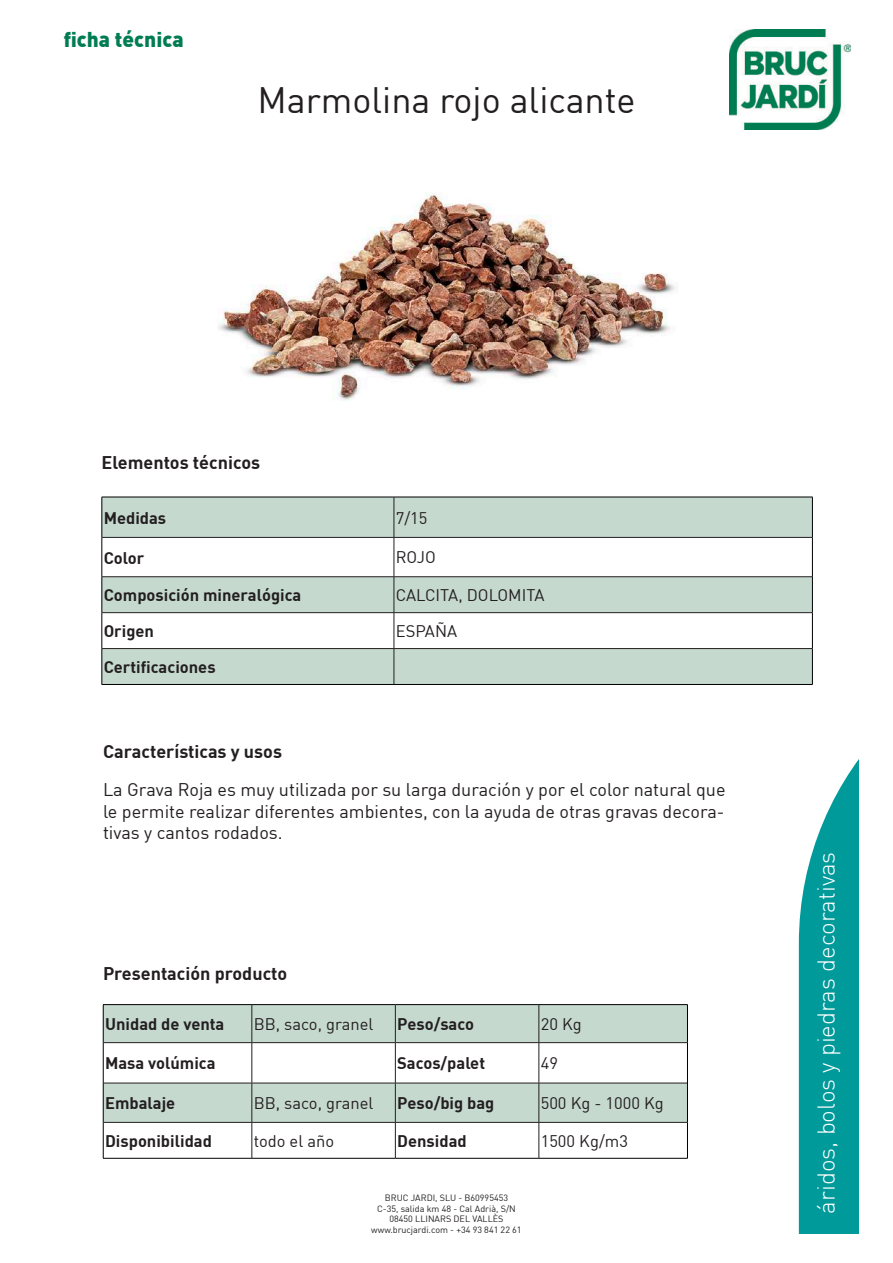
<style>
.page{position:relative;width:893px;height:1263px;background:#fff}
.page>*{position:absolute;margin:0;border:0;box-sizing:border-box;transform-origin:0 0}
.t1{font:36px "DIN";color:#231f20}
.t2{font:300 24px "DIN";color:#fff}
.t3{font:900 21px "DIN";color:#007c53}
.t4{font:18px/21.6px "DIN";color:#231f20;text-align:justify}
.t5{font:700 18px "DIN";color:#231f20}
.t6{font:700 16.5px "DIN";color:#231f20}
.t7{font:16.5px "DIN";color:#231f20}
.t8{font:9px/10.8px "DIN";color:#231f20;text-align:center}
</style>
<div class="page">
<svg style="left:799px;top:760px;width:59px;height:473px;background:#1fa6a6"></svg>
<img style="left:217px;top:192px;width:459px;height:209px">
<img style="left:729px;top:30px;width:121px;height:100px">
<svg style="left:103px;top:498px;width:709px;height:186px;fill:#c6d9cf"></svg>
<hr style="left:102px;top:497px;width:292px;height:1px;background:#000">
<hr style="left:102px;top:497px;width:1px;height:40px;background:#000">
<hr style="left:394px;top:497px;width:419px;height:1px;background:#000">
<hr style="left:812px;top:497px;width:1px;height:40px;background:#000">
<hr style="left:102px;top:537px;width:1px;height:40px;background:#000">
<hr style="left:812px;top:537px;width:1px;height:40px;background:#000">
<hr style="left:102px;top:577px;width:1px;height:36px;background:#000">
<hr style="left:812px;top:577px;width:1px;height:36px;background:#000">
<hr style="left:102px;top:613px;width:1px;height:35px;background:#000">
<hr style="left:812px;top:613px;width:1px;height:35px;background:#000">
<hr style="left:102px;top:648px;width:1px;height:36px;background:#000">
<hr style="left:812px;top:648px;width:1px;height:36px;background:#000">
<hr style="left:102px;top:684px;width:292px;height:1px;background:#000">
<hr style="left:394px;top:684px;width:419px;height:1px;background:#000">
<hr style="left:394px;top:497px;width:1px;height:40px;background:#231f20">
<hr style="left:102px;top:537px;width:292px;height:1px;background:#231f20">
<hr style="left:394px;top:537px;width:418px;height:1px;background:#231f20">
<hr style="left:394px;top:538px;width:1px;height:38px;background:#231f20">
<hr style="left:102px;top:576px;width:292px;height:1px;background:#231f20">
<hr style="left:394px;top:576px;width:418px;height:1px;background:#231f20">
<hr style="left:394px;top:577px;width:1px;height:35px;background:#231f20">
<hr style="left:102px;top:612px;width:292px;height:1px;background:#231f20">
<hr style="left:394px;top:612px;width:418px;height:1px;background:#231f20">
<hr style="left:394px;top:613px;width:1px;height:35px;background:#231f20">
<hr style="left:102px;top:648px;width:292px;height:1px;background:#231f20">
<hr style="left:394px;top:648px;width:418px;height:1px;background:#231f20">
<hr style="left:394px;top:649px;width:1px;height:35px;background:#231f20">
<svg style="left:104px;top:1005px;width:583px;height:117px;fill:#c6d9cf"></svg>
<hr style="left:103px;top:1004px;width:149px;height:1px;background:#000">
<hr style="left:103px;top:1005px;width:1px;height:38px;background:#000">
<hr style="left:252px;top:1004px;width:143px;height:1px;background:#000">
<hr style="left:395px;top:1004px;width:144px;height:1px;background:#000">
<hr style="left:539px;top:1004px;width:149px;height:1px;background:#000">
<hr style="left:687px;top:1005px;width:1px;height:38px;background:#000">
<hr style="left:103px;top:1043px;width:1px;height:40px;background:#000">
<hr style="left:687px;top:1043px;width:1px;height:40px;background:#000">
<hr style="left:103px;top:1083px;width:1px;height:39px;background:#000">
<hr style="left:687px;top:1083px;width:1px;height:39px;background:#000">
<hr style="left:103px;top:1122px;width:1px;height:36px;background:#000">
<hr style="left:687px;top:1122px;width:1px;height:36px;background:#000">
<hr style="left:103px;top:1158px;width:149px;height:1px;background:#000">
<hr style="left:252px;top:1158px;width:143px;height:1px;background:#000">
<hr style="left:395px;top:1158px;width:144px;height:1px;background:#000">
<hr style="left:539px;top:1158px;width:149px;height:1px;background:#000">
<hr style="left:252px;top:1005px;width:1px;height:37px;background:#231f20">
<hr style="left:395px;top:1005px;width:1px;height:37px;background:#231f20">
<hr style="left:539px;top:1005px;width:1px;height:37px;background:#231f20">
<hr style="left:103px;top:1042px;width:149px;height:1px;background:#231f20">
<hr style="left:252px;top:1042px;width:143px;height:1px;background:#231f20">
<hr style="left:252px;top:1043px;width:1px;height:40px;background:#231f20">
<hr style="left:395px;top:1042px;width:144px;height:1px;background:#231f20">
<hr style="left:395px;top:1043px;width:1px;height:40px;background:#231f20">
<hr style="left:539px;top:1042px;width:148px;height:1px;background:#231f20">
<hr style="left:539px;top:1043px;width:1px;height:40px;background:#231f20">
<hr style="left:103px;top:1083px;width:149px;height:1px;background:#231f20">
<hr style="left:252px;top:1083px;width:143px;height:1px;background:#231f20">
<hr style="left:252px;top:1083px;width:1px;height:39px;background:#231f20">
<hr style="left:395px;top:1083px;width:144px;height:1px;background:#231f20">
<hr style="left:395px;top:1083px;width:1px;height:39px;background:#231f20">
<hr style="left:539px;top:1083px;width:148px;height:1px;background:#231f20">
<hr style="left:539px;top:1083px;width:1px;height:39px;background:#231f20">
<hr style="left:103px;top:1122px;width:149px;height:1px;background:#231f20">
<hr style="left:252px;top:1122px;width:143px;height:1px;background:#231f20">
<hr style="left:252px;top:1122px;width:1px;height:36px;background:#231f20">
<hr style="left:395px;top:1122px;width:144px;height:1px;background:#231f20">
<hr style="left:395px;top:1122px;width:1px;height:36px;background:#231f20">
<hr style="left:539px;top:1122px;width:148px;height:1px;background:#231f20">
<hr style="left:539px;top:1122px;width:1px;height:36px;background:#231f20">
<p class="t3" style="left:64px;top:29px;width:121px">ficha técnica</p>
<h1 class="t1" style="left:257px;top:84px;width:380px">Marmolina rojo alicante</h1>
<p class="t5" style="left:102px;top:454px;width:160px">Elementos técnicos</p>
<p class="t6" style="left:104px;top:510px;width:64px">Medidas</p>
<p class="t7" style="left:396px;top:510px;width:33px">7/15</p>
<p class="t6" style="left:104px;top:550px;width:42px">Color</p>
<p class="t7" style="left:396px;top:550px;width:41px">ROJO</p>
<p class="t6" style="left:104px;top:587px;width:199px">Composición mineralógica</p>
<p class="t7" style="left:396px;top:588px;width:150px">CALCITA, DOLOMITA</p>
<p class="t6" style="left:104px;top:623px;width:52px">Origen</p>
<p class="t7" style="left:396px;top:624px;width:63px">ESPAÑA</p>
<p class="t6" style="left:104px;top:659px;width:113px">Certificaciones</p>
<p class="t5" style="left:103px;top:743px;width:181px">Características y usos</p>
<p class="t4" style="left:103px;top:780px;width:624px">La Grava Roja es muy utilizada por su larga duración y por el color natural que le permite realizar diferentes ambientes, con la ayuda de otras gravas decora&shy;tivas y cantos rodados.</p>
<p class="t5" style="left:103px;top:965px;width:186px">Presentación producto</p>
<p class="t6" style="left:105px;top:1016px;width:121px">Unidad de venta</p>
<p class="t7" style="left:254px;top:1017px;width:121px">BB, saco, granel</p>
<p class="t6" style="left:397px;top:1016px;width:78px">Peso/saco</p>
<p class="t7" style="left:541px;top:1017px;width:43px">20 Kg</p>
<p class="t6" style="left:105px;top:1055px;width:112px">Masa volúmica</p>
<p class="t6" style="left:397px;top:1055px;width:89px">Sacos/palet</p>
<p class="t7" style="left:541px;top:1056px;width:19px">49</p>
<p class="t6" style="left:105px;top:1095px;width:72px">Embalaje</p>
<p class="t7" style="left:254px;top:1096px;width:121px">BB, saco, granel</p>
<p class="t6" style="left:397px;top:1095px;width:99px">Peso/big bag</p>
<p class="t7" style="left:541px;top:1096px;width:125px">500 Kg - 1000 Kg</p>
<p class="t6" style="left:105px;top:1133px;width:108px">Disponibilidad</p>
<p class="t7" style="left:254px;top:1133px;width:82px">todo el año</p>
<p class="t6" style="left:397px;top:1133px;width:71px">Densidad</p>
<p class="t7" style="left:541px;top:1133px;width:89px">1500 Kg/m3</p>
<p class="t8" style="left:371px;top:1193px;width:152px">BRUC JARDI, SLU - B60995453<br>C-35, salida km 48 - Cal Adrià, S/N<br>08450 LLINARS DEL VALLÈS www.brucjardi.com - +34 93 841 22 61</p>
<h2 class="t2" style="left:815px;top:1213px;width:363px;rotate:-90deg">áridos, bolos y piedras decorativas</h2>
</div>
